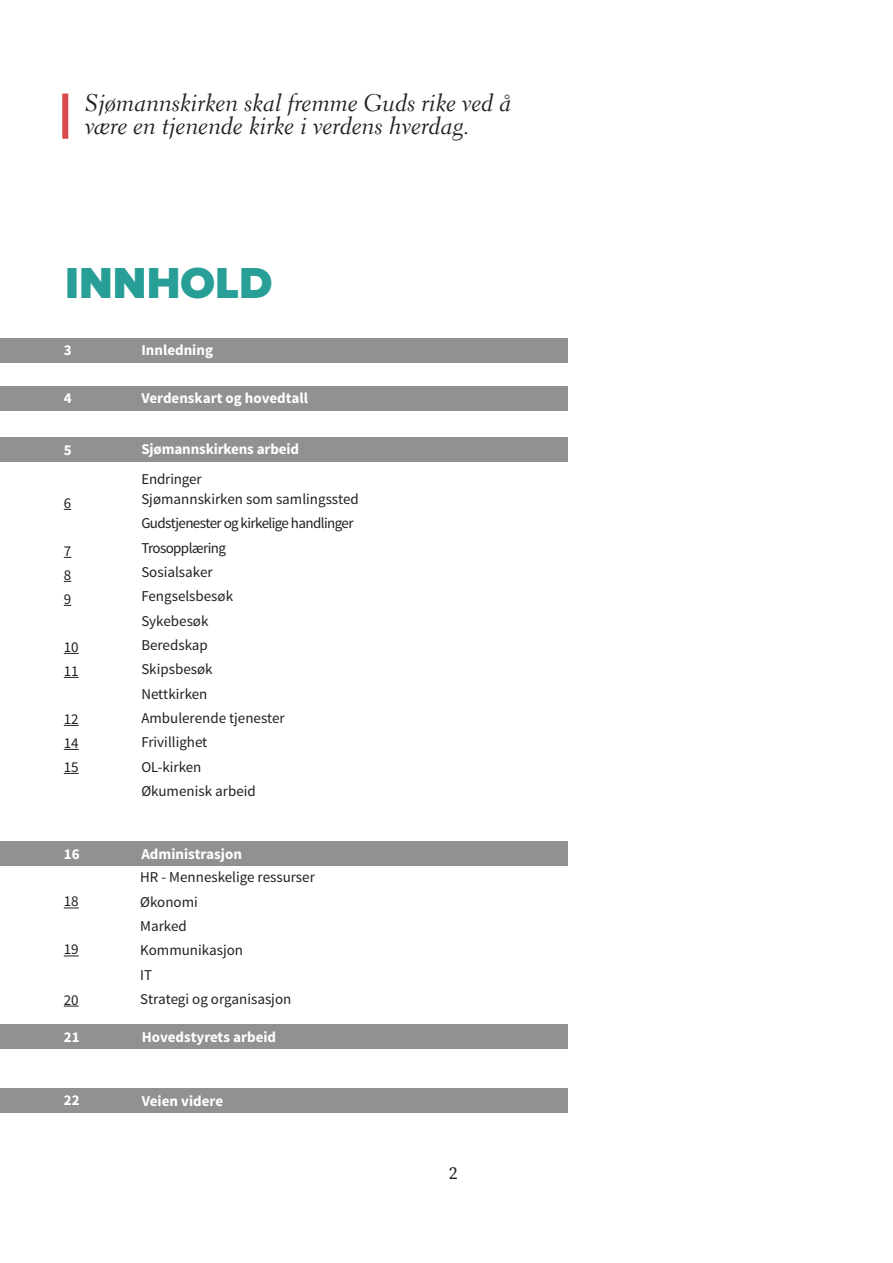
<style>
.page{position:relative;width:893px;height:1263px;background:#fff}
.page>*{position:absolute;margin:0;border:0;box-sizing:border-box;transform-origin:0 0}
.t1{font:900 45px "Proxima Nova";color:#279e96}
.t2{font:24px/22.5px "Electra LT Std Cursive";color:#231f20}
.t3{font:18px "Source Serif Pro";color:#231f20}
.t4{font:15px/24.3px "Source Sans Pro";color:#231f20}
.t5{font:700 15px "Source Sans Pro";color:#fff}
</style>
<div class="page">
<div style="left:0;top:386px;width:568px;height:24px;background:#909191"></div>
<div style="left:0;top:338px;width:568px;height:24px;background:#909191"></div>
<div style="left:0;top:438px;width:568px;height:24px;background:#909191"></div>
<div style="left:0;top:841px;width:568px;height:24px;background:#909191"></div>
<div style="left:0;top:1025px;width:568px;height:24px;background:#909191"></div>
<div style="left:0;top:1089px;width:568px;height:24px;background:#909191"></div>
<svg style="left:64px;top:653px;width:15px;height:1px"></svg>
<svg style="left:64px;top:677px;width:15px;height:1px"></svg>
<svg style="left:64px;top:725px;width:15px;height:1px"></svg>
<svg style="left:64px;top:749px;width:15px;height:1px"></svg>
<svg style="left:64px;top:773px;width:15px;height:1px"></svg>
<svg style="left:64px;top:907px;width:15px;height:1px"></svg>
<svg style="left:64px;top:955px;width:15px;height:1px"></svg>
<svg style="left:64px;top:1006px;width:15px;height:1px"></svg>
<div style="left:62px;top:94px;width:6px;height:45px;background:#da4a4a"></div>
<h2 class="t2" style="left:85px;top:92px;width:428px">Sjømannskirken skal fremme Guds rike ved å være en tjenende kirke i verdens hverdag.</h2>
<h1 class="t1" style="left:65px;top:257px;width:208px">INNHOLD</h1>
<p class="t5" style="left:64px;top:340px;width:9px">3</p>
<p class="t5" style="left:64px;top:389px;width:9px">4</p>
<p class="t5" style="left:64px;top:440px;width:9px">5</p>
<p class="t4" style="left:64px;top:491px;width:9px">6</p>
<p class="t4" style="left:64px;top:539px;width:9px;text-align:justify">7<br>8<br>9</p>
<p class="t4" style="left:64px;top:635px;width:16px">10<br>11</p>
<p class="t4" style="left:64px;top:707px;width:16px;text-align:justify">12<br>14<br>15</p>
<p class="t5" style="left:64px;top:844px;width:17px">16</p>
<p class="t4" style="left:64px;top:889px;width:16px">18</p>
<p class="t4" style="left:64px;top:937px;width:16px">19</p>
<p class="t4" style="left:64px;top:988px;width:16px">20</p>
<p class="t5" style="left:64px;top:1027px;width:17px">21</p>
<p class="t5" style="left:64px;top:1091px;width:17px">22</p>
<p class="t5" style="left:141px;top:341px;width:73px">Innledning</p>
<p class="t5" style="left:141px;top:388px;width:168px">Verdenskart og hovedtall</p>
<p class="t5" style="left:141px;top:439px;width:159px">Sjømannskirkens arbeid</p>
<p class="t4" style="left:141px;top:469px;width:219px;line-height:20.1px">Endringer<br>Sjømannskirken som samlingssted</p>
<p class="t4" style="left:141px;top:511px;width:214px">Gudstjenester og kirkelige handlinger<br>Trosopplæring<br>Sosialsaker<br>Fengselsbesøk<br>Sykebesøk<br>Beredskap<br>Skipsbesøk<br>Nettkirken<br>Ambulerende tjenester<br>Frivillighet<br>OL-kirken<br>Økumenisk arbeid</p>
<p class="t5" style="left:141px;top:844px;width:102px">Administrasjon</p>
<p class="t4" style="left:140px;top:865px;width:176px">HR - Menneskelige ressurser<br>Økonomi<br>Marked<br>Kommunikasjon<br>IT<br>Strategi og organisasjon</p>
<p class="t5" style="left:142px;top:1027px;width:136px">Hovedstyrets arbeid</p>
<p class="t5" style="left:142px;top:1091px;width:83px">Veien videre</p>
<p class="t3" style="left:449px;top:1162px;width:10px">2</p>
</div>
